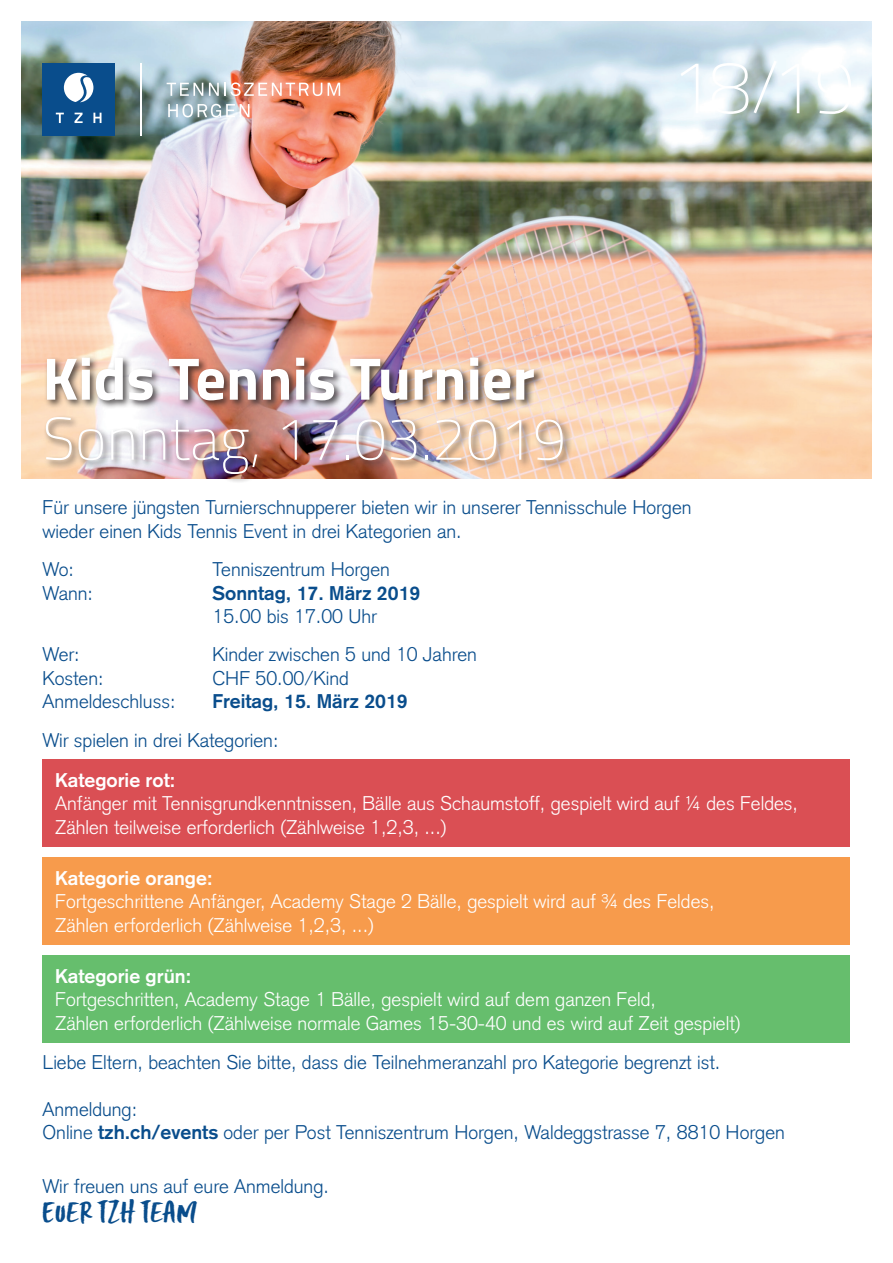
<style>
.page{position:relative;width:893px;height:1263px;background:#fff}
.page>*{position:absolute;margin:0;border:0;box-sizing:border-box;transform-origin:0 0}
.t1{font:100 75px "Titillium Web";color:#fff}
.t2{font:100 60px "Titillium Web";color:#fff}
.t3{font:700 60px "Titillium Web";color:#fff}
.t4{font:36px "Styledup Caps";color:#094d8c}
.t5{font:300 19.5px/23.4px "Akzidenz Grotesk";color:#094d8c}
.t6{font:300 19.5px/23.4px "Akzidenz Grotesk";color:#fff}
.t7{font:700 19.5px "Akzidenz Grotesk";color:#fff}
.t8{font:700 19.5px "Akzidenz Grotesk";color:#094d8c}
.s1{font-weight:700}
</style>
<div class="page">
<img style="left:21px;top:21px;width:851px;height:457px">
<hr style="left:140px;top:64px;width:1px;height:72px;background:#fff">
<div style="left:43px;top:64px;width:72px;height:72px;background:#094d8c"></div>
<svg style="left:56px;top:113px;width:8px;height:10px"></svg>
<svg style="left:74px;top:113px;width:9px;height:10px"></svg>
<svg style="left:93px;top:113px;width:8px;height:10px"></svg>
<svg style="left:64px;top:73px;width:29px;height:29px"></svg>
<svg style="left:167px;top:83px;width:36px;height:13px"></svg>
<svg style="left:209px;top:82px;width:113px;height:14px"></svg>
<svg style="left:328px;top:83px;width:12px;height:13px"></svg>
<svg style="left:168px;top:104px;width:81px;height:13px"></svg>
<div style="left:43px;top:355px;width:530px;height:129px;background:#231f20;opacity:.75"></div>
<div style="left:43px;top:759px;width:807px;height:87px;background:#da4f54"></div>
<div style="left:43px;top:857px;width:807px;height:87px;background:#f79b4c"></div>
<div style="left:43px;top:955px;width:807px;height:88px;background:#66be6d"></div>
<h2 class="t3" style="left:43px;top:333px;width:494px">Kids Tennis Turnier</h2>
<h2 class="t2" style="left:43px;top:396px;width:525px">Sonntag, 17.03.2019</h2>
<h1 class="t1" style="left:671px;top:34px;width:186px">18/19</h1>
<p class="t5" style="left:43px;top:496px;width:650px">Für unsere jüngsten Turnierschnupperer bieten wir in unserer Tennisschule Horgen wieder einen Kids Tennis Event in drei Kategorien an.</p>
<p class="t5" style="left:43px;top:558px;width:33px">Wo:</p>
<p class="t5" style="left:213px;top:558px;width:179px">Tenniszentrum Horgen</p>
<p class="t5" style="left:43px;top:581px;width:52px">Wann:</p>
<p class="t8" style="left:213px;top:581px;width:209px">Sonntag, 17. März 2019</p>
<p class="t5" style="left:213px;top:605px;width:166px">15.00 bis 17.00 Uhr</p>
<p class="t5" style="left:43px;top:643px;width:39px">Wer:</p>
<p class="t5" style="left:213px;top:643px;width:266px">Kinder zwischen 5 und 10 Jahren</p>
<p class="t5" style="left:43px;top:666px;width:63px">Kosten:</p>
<p class="t5" style="left:213px;top:666px;width:138px">CHF 50.00/Kind</p>
<p class="t5" style="left:43px;top:690px;width:134px">Anmeldeschluss:</p>
<p class="t8" style="left:213px;top:690px;width:197px">Freitag, 15. März 2019</p>
<p class="t5" style="left:43px;top:728px;width:237px">Wir spielen in drei Kategorien:</p>
<p class="t7" style="left:55px;top:768px;width:121px">Kategorie rot:</p>
<p class="t6" style="left:55px;top:792px;width:744px">Anfänger mit Tennisgrundkenntnissen, Bälle aus Schaumstoff, gespielt wird auf ¼ des Feldes,<br>Zählen teilweise erforderlich (Zählweise 1,2,3, ...)</p>
<p class="t7" style="left:55px;top:867px;width:159px">Kategorie orange:</p>
<p class="t6" style="left:55px;top:890px;width:661px">Fortgeschrittene Anfänger, Academy Stage 2 Bälle, gespielt wird auf ¾ des Feldes,<br>Zählen erforderlich (Zählweise 1,2,3, ...)</p>
<p class="t7" style="left:55px;top:965px;width:137px">Kategorie grün:</p>
<p class="t6" style="left:55px;top:988px;width:687px">Fortgeschritten, Academy Stage 1 Bälle, gespielt wird auf dem ganzen Feld,<br>Zählen erforderlich (Zählweise normale Games 15-30-40 und es wird auf Zeit gespielt)</p>
<p class="t5" style="left:43px;top:1051px;width:679px">Liebe Eltern, beachten Sie bitte, dass die Teilnehmeranzahl pro Kategorie begrenzt ist.</p>
<p class="t5" style="left:43px;top:1097px;width:744px">Anmeldung:<br>Online <span class="s1">tzh.ch/events</span> oder per Post Tenniszentrum Horgen, Waldeggstrasse 7, 8810 Horgen</p>
<p class="t5" style="left:43px;top:1174px;width:288px">Wir freuen uns auf eure Anmeldung.</p>
<h3 class="t4" style="left:43px;top:1193px;width:156px">Euer TZH Team</h3>
</div>
